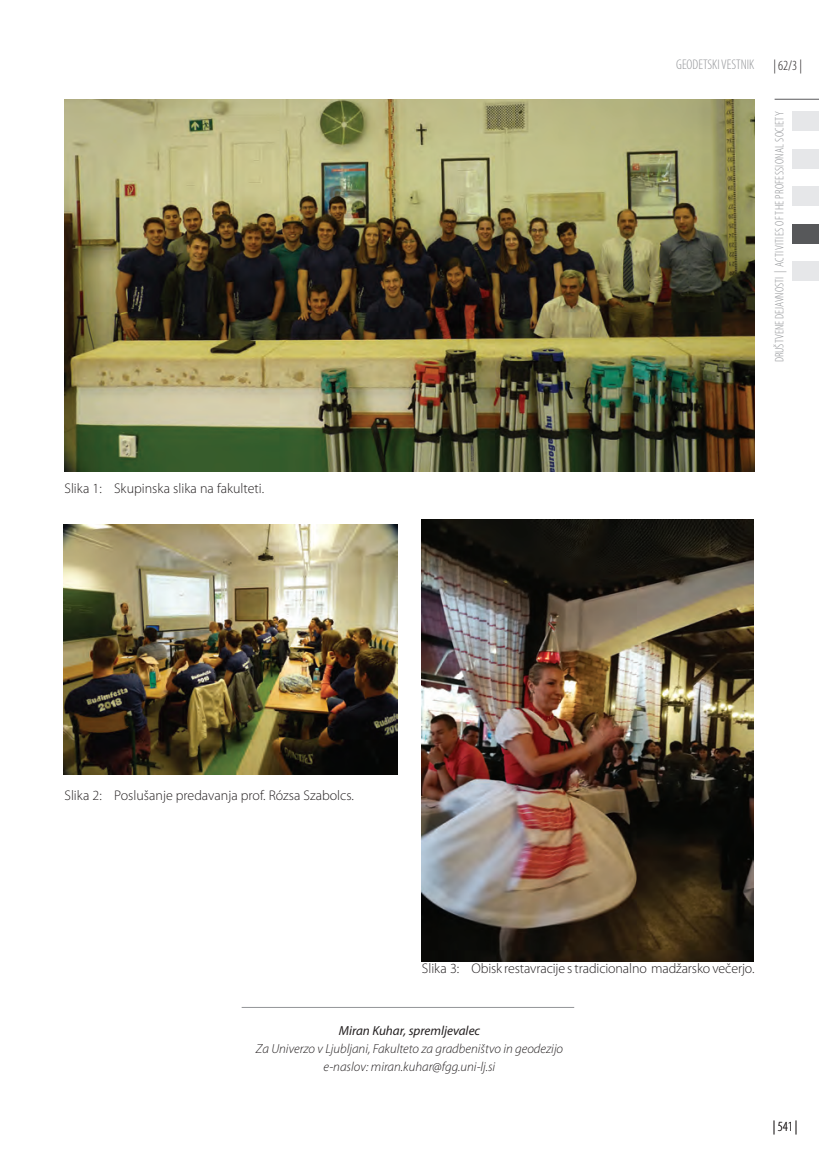
<style>
.page{position:relative;width:819px;height:1166px;background:#fff}
.page>*{position:absolute;margin:0;border:0;box-sizing:border-box;transform-origin:0 0}
.t1{font:300 14px "Myriad Pro";color:#231f20}
.t2{font:300 condensed 14px "Myriad Pro";color:#939598}
.t3{font:300 condensed 14px "Myriad Pro";color:#231f20}
.t4{font:italic 300 13.12px/17.7px "Myriad Pro";color:#231f20;text-align:center}
.t5{font:italic 13.12px "Myriad Pro";color:#231f20}
.t6{font:300 condensed 12.25px "Myriad Pro";letter-spacing:.02em;color:#939598}
</style>
<div class="page">
<div style="left:792px;top:261px;width:27px;height:20px;background:#e6e7e9"></div>
<div style="left:792px;top:111px;width:27px;height:20px;background:#e6e7e9"></div>
<div style="left:792px;top:149px;width:27px;height:20px;background:#e6e7e9"></div>
<hr style="left:774px;top:99px;width:45px;height:1px;background:#57585a">
<div style="left:792px;top:224px;width:27px;height:20px;background:#57585a"></div>
<div style="left:792px;top:186px;width:27px;height:20px;background:#e6e7e9"></div>
<img style="left:64px;top:99px;width:690px;height:372px">
<img style="left:64px;top:524px;width:333px;height:250px">
<img style="left:422px;top:520px;width:331px;height:441px">
<hr style="left:242px;top:1007px;width:332px;height:1px;background:#939598">
<p class="t1" style="left:64px;top:480px;width:201px">Slika 1: Skupinska slika na fakulteti.</p>
<p class="t2" style="left:676px;top:56px;width:80px">GEODETSKI VESTNIK</p>
<p class="t3" style="left:773px;top:57px;width:30px">| 62/3 |</p>
<p class="t6" style="left:772px;top:362px;width:252px;rotate:-90deg">DRUŠTVENE DEJAVNOSTI | ACTIVITIES OF THE PROFESSIONAL SOCIETY</p>
<p class="t1" style="left:64px;top:786px;width:291px">Slika 2: Poslušanje predavanja prof. Rózsa Szabolcs.</p>
<p class="t1" style="left:422px;top:960px;width:334px">Slika 3: Obisk restavracije s tradicionalno madžarsko večerjo.</p>
<p class="t5" style="left:339px;top:1023px;width:143px">Miran Kuhar, spremljevalec</p>
<p class="t4" style="left:256px;top:1039px;width:309px">Za Univerzo v Ljubljani, Fakulteto za gradbeništvo in geodezijo e-naslov: miran.kuhar@fgg.uni-lj.si</p>
<p class="t3" style="left:772px;top:1117px;width:26px">| 541 |</p>
</div>
